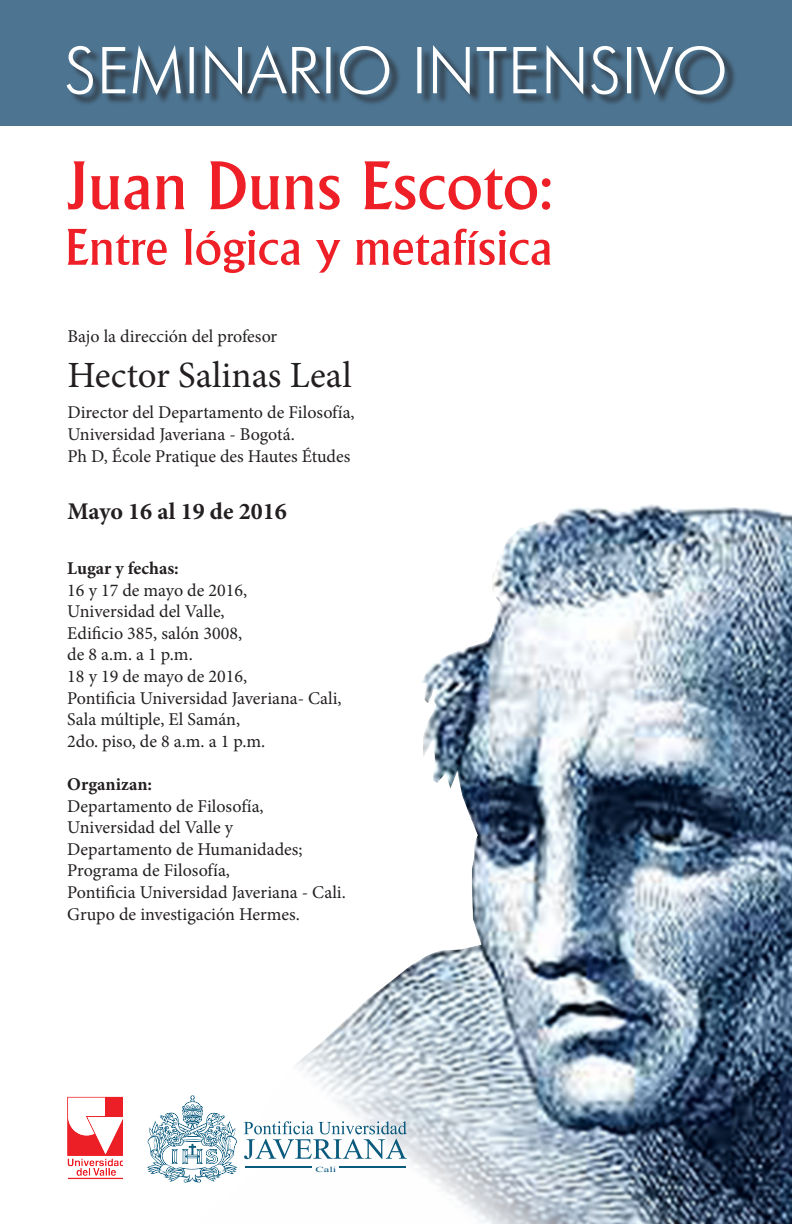
<style>
.page{position:relative;width:792px;height:1224px;background:#fff}
.page>*{position:absolute;margin:0;border:0;box-sizing:border-box;transform-origin:0 0}
.t1{font:37px "Minion Pro";color:#231f20}
.t2{font:700 24px "Minion Pro";color:#231f20}
.t3{font:18px/21.6px "Minion Pro";color:#231f20}
.t4{font:700 18px "Minion Pro";color:#231f20}
.t5{font:7.6px "Times New Roman";color:#0a5a7e;scale:1.65 1}
</style>
<div class="page">
<div style="left:0;top:0;width:792px;height:126px;background:#4d7592"></div>
<img style="left:67px;top:1096px;width:56px;height:84px">
<img style="left:243px;top:504px;width:549px;height:720px">
<svg style="left:68px;top:161px;width:483px;height:49px"></svg>
<svg style="left:68px;top:229px;width:483px;height:44px"></svg>
<div style="left:69px;top:48px;width:668px;height:59px;background:#231f20;opacity:.75"></div>
<svg style="left:67px;top:45px;width:658px;height:50px"></svg>
<svg style="left:244px;top:1121px;width:163px;height:38px"></svg>
<hr style="left:245px;top:1166px;width:67px;height:2px;background:#0a5a7e">
<hr style="left:339px;top:1166px;width:67px;height:2px;background:#0a5a7e">
<svg style="left:147px;top:1095px;width:90px;height:88px"></svg>
<p class="t3" style="left:67px;top:326px;width:211px">Bajo la dirección del profesor</p>
<h1 class="t1" style="left:67px;top:350px;width:286px">Hector Salinas Leal</h1>
<p class="t3" style="left:67px;top:402px;width:289px">Director del Departamento de Filosofía,<br>Universidad Javeriana - Bogotá.<br>Ph D, École Pratique des Hautes Études</p>
<h2 class="t2" style="left:67px;top:495px;width:221px">Mayo 16 al 19 de 2016</h2>
<p class="t4" style="left:67px;top:556px;width:113px">Lugar y fechas:</p>
<p class="t3" style="left:67px;top:579px;width:276px">16 y 17 de mayo de 2016,<br>Universidad del Valle,<br>Edificio 385, salón 3008,<br>de 8 a.m. a 1 p.m.<br>18 y 19 de mayo de 2016,<br>Pontificia Universidad Javeriana- Cali,<br>Sala múltiple, El Samán,<br>2do. piso, de 8 a.m. a 1 p.m.</p>
<p class="t4" style="left:67px;top:772px;width:86px">Organizan:</p>
<p class="t3" style="left:67px;top:795px;width:280px">Departamento de Filosofía,<br>Universidad del Valle y<br>Departamento de Humanidades;<br>Programa de Filosofía,<br>Pontificia Universidad Javeriana - Cali.<br>Grupo de investigación Hermes.</p>
<p class="t5" style="left:315px;top:1164px;width:14px">Cali</p>
<p class="t5" style="left:308px;top:1164px;width:24px">Bogotá</p>
</div>
